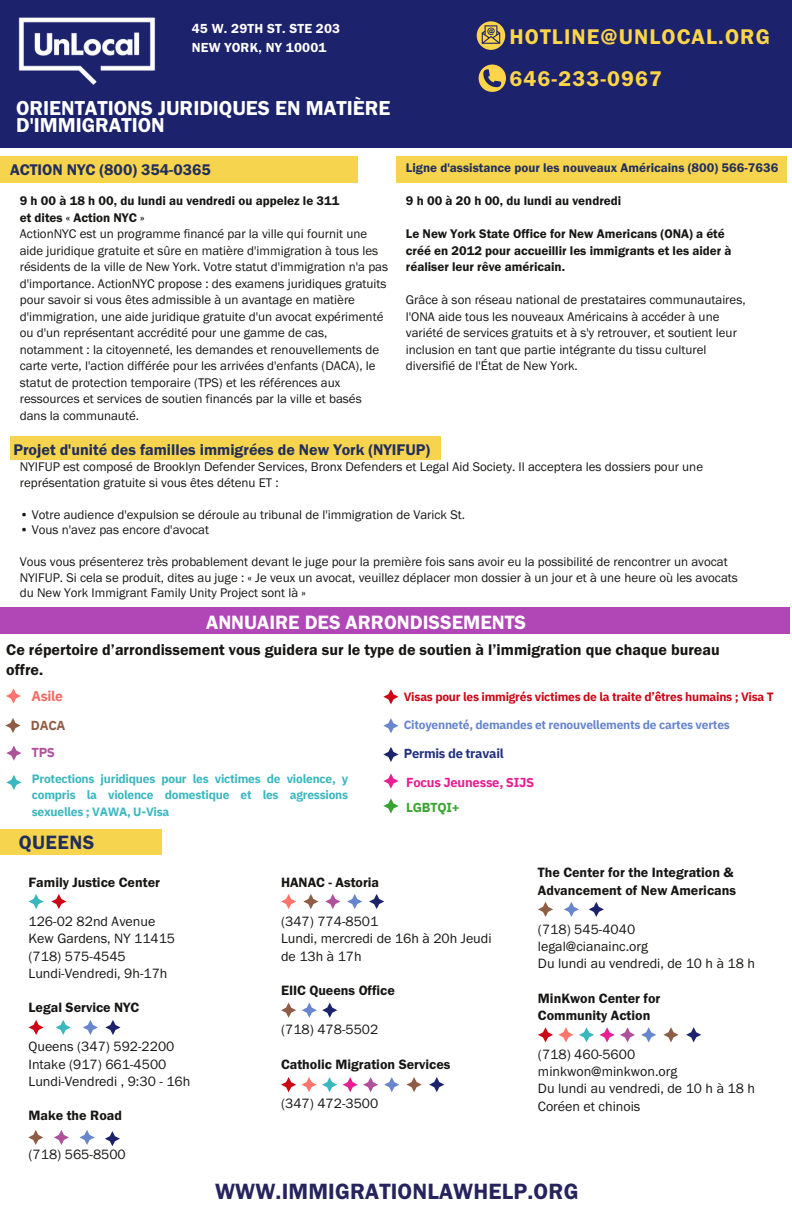
<style>
.page{position:relative;width:792px;height:1224px;background:#fff}
.page>*{position:absolute;margin:0;border:0;box-sizing:border-box;transform-origin:0 0}
.t1{font:600 22.9px "Franklin Gothic FS";letter-spacing:.01em;color:#26235e}
.t2{font:600 22px "Franklin Gothic FS";letter-spacing:.05em;color:#fdd548}
.t3{font:600 20.9px/16.5px "Franklin Gothic FS";color:#fff}
.t4{font:600 20px "Franklin Gothic FS";color:#fff}
.t5{font:600 20px "Franklin Gothic FS";letter-spacing:.025em;color:#222f5c}
.t6{font:600 16px/19.5px "Franklin Gothic FS";color:#171615}
.t7{font:600 16px "Franklin Gothic FS";color:#222f5c}
.t8{font:14px/17.2px "Franklin Gothic FS";color:#171615}
.t9{font:600 14px/17.2px "Franklin Gothic FS";color:#171615}
.t10{font:700 14px "IBM Plex Sans";letter-spacing:-.02em;color:#f16c65}
.t11{font:600 13.6px/18.8px "Franklin Gothic FS";letter-spacing:.015em;color:#fff}
.t12{font:13px/16.5px "Franklin Gothic FS";color:#171615}
.t13{font:600 13px/16.5px "Franklin Gothic FS";color:#171615}
.t14{font:600 13px "Franklin Gothic FS";color:#222f5c}
.t15{font:700 13px "IBM Plex Sans";letter-spacing:-.02em;color:#e61f93}
.t16{font:700 13px "IBM Plex Sans";letter-spacing:-.02em;color:#23307f}
.t17{font:700 13px "IBM Plex Sans";letter-spacing:-.02em;color:#38a430}
.t18{font:700 13px "IBM Plex Sans";color:#8f5d46}
.t19{font:700 13px "IBM Plex Sans";color:#b0529b}
.t20{font:700 12px/16.5px "IBM Plex Sans";letter-spacing:-.02em;color:#39b7be;text-align:justify}
.t21{font:700 12px "IBM Plex Sans";letter-spacing:-.02em;color:#cb0615}
.t22{font:700 12px "IBM Plex Sans";letter-spacing:-.02em;color:#6886ce}
</style>
<div class="page">
<div style="left:0;top:157px;width:358px;height:26px;background:#f7d44d"></div>
<div style="left:396px;top:157px;width:391px;height:26px;background:#f7d44d"></div>
<div style="left:10px;top:436px;width:430px;height:24px;background:#f7d44d"></div>
<div style="left:0;top:0;width:792px;height:148px;background:#1c226b"></div>
<svg style="left:479px;top:65px;width:27px;height:27px"></svg>
<svg style="left:477px;top:21px;width:28px;height:29px"></svg>
<img style="left:18px;top:17px;width:138px;height:68px">
<div style="left:0;top:830px;width:162px;height:25px;background:#f7d44d"></div>
<svg style="left:29px;top:894px;width:15px;height:15px"></svg>
<svg style="left:51px;top:894px;width:15px;height:15px"></svg>
<svg style="left:29px;top:1020px;width:15px;height:15px"></svg>
<svg style="left:56px;top:1020px;width:15px;height:15px"></svg>
<svg style="left:83px;top:1020px;width:15px;height:15px"></svg>
<svg style="left:105px;top:1020px;width:15px;height:15px"></svg>
<svg style="left:28px;top:1130px;width:15px;height:15px"></svg>
<svg style="left:54px;top:1130px;width:15px;height:15px"></svg>
<svg style="left:79px;top:1130px;width:15px;height:15px"></svg>
<svg style="left:105px;top:1131px;width:15px;height:15px"></svg>
<svg style="left:281px;top:894px;width:15px;height:15px"></svg>
<svg style="left:303px;top:894px;width:15px;height:15px"></svg>
<svg style="left:325px;top:894px;width:15px;height:15px"></svg>
<svg style="left:347px;top:894px;width:15px;height:15px"></svg>
<svg style="left:369px;top:894px;width:15px;height:15px"></svg>
<svg style="left:281px;top:1003px;width:15px;height:15px"></svg>
<svg style="left:302px;top:1003px;width:35px;height:15px"></svg>
<svg style="left:407px;top:1077px;width:15px;height:15px"></svg>
<svg style="left:322px;top:1077px;width:15px;height:15px"></svg>
<svg style="left:281px;top:1077px;width:35px;height:15px"></svg>
<svg style="left:384px;top:1077px;width:15px;height:15px"></svg>
<svg style="left:429px;top:1077px;width:15px;height:15px"></svg>
<svg style="left:343px;top:1077px;width:35px;height:15px"></svg>
<svg style="left:538px;top:902px;width:15px;height:15px"></svg>
<svg style="left:564px;top:902px;width:15px;height:15px"></svg>
<svg style="left:589px;top:902px;width:15px;height:15px"></svg>
<div style="left:0;top:607px;width:790px;height:26px;background:#b147b6"></div>
<svg style="left:6px;top:775px;width:15px;height:15px"></svg>
<svg style="left:383px;top:773px;width:15px;height:15px"></svg>
<svg style="left:383px;top:747px;width:15px;height:15px"></svg>
<svg style="left:383px;top:718px;width:15px;height:15px"></svg>
<svg style="left:383px;top:689px;width:15px;height:15px"></svg>
<svg style="left:6px;top:746px;width:15px;height:15px"></svg>
<svg style="left:5px;top:718px;width:15px;height:15px"></svg>
<svg style="left:6px;top:688px;width:15px;height:15px"></svg>
<svg style="left:383px;top:798px;width:15px;height:15px"></svg>
<svg style="left:663px;top:1027px;width:15px;height:15px"></svg>
<svg style="left:579px;top:1027px;width:15px;height:15px"></svg>
<svg style="left:538px;top:1027px;width:35px;height:15px"></svg>
<svg style="left:641px;top:1027px;width:15px;height:15px"></svg>
<svg style="left:686px;top:1027px;width:15px;height:15px"></svg>
<svg style="left:600px;top:1027px;width:35px;height:15px"></svg>
<p class="t11" style="left:192px;top:19px;width:150px">45 W. 29TH ST. STE 203<br>NEW YORK, NY 10001</p>
<p class="t3" style="left:16px;top:100px;width:376px">ORIENTATIONS JURIDIQUES EN MATIÈRE<br>D'IMMIGRATION</p>
<p class="t7" style="left:10px;top:161px;width:202px">ACTION NYC (800) 354-0365</p>
<h5 class="t13" style="left:20px;top:193px;width:321px">9 h 00 à 18 h 00, du lundi au vendredi ou appelez le 311</h5>
<h1 class="t13" style="left:20px;top:209px;width:126px">et dites « Action NYC »</h1>
<p class="t12" style="left:20px;top:226px;width:370px">ActionNYC est un programme financé par la ville qui fournit une aide juridique gratuite et sûre en matière d'immigration à tous les résidents de la ville de New York. Votre statut d'immigration n'a pas d'importance. ActionNYC propose : des examens juridiques gratuits pour savoir si vous êtes admissible à un avantage en matière d'immigration, une aide juridique gratuite d'un avocat expérimenté ou d'un représentant accrédité pour une gamme de cas, notamment : la citoyenneté, les demandes et renouvellements de carte verte, l'action différée pour les arrivées d'enfants (DACA), le statut de protection temporaire (TPS) et les références aux ressources et services de soutien financés par la ville et basés dans la communauté.</p>
<h6 class="t2" style="left:510px;top:25px;width:262px">HOTLINE@UNLOCAL.ORG</h6>
<p class="t2" style="left:510px;top:68px;width:154px">646-233-0967</p>
<h6 class="t14" style="left:406px;top:161px;width:374px">Ligne d'assistance pour les nouveaux Américains (800) 566-7636</h6>
<p class="t13" style="left:406px;top:193px;width:217px">9 h 00 à 20 h 00, du lundi au vendredi</p>
<h4 class="t13" style="left:406px;top:226px;width:327px">Le New York State Office for New Americans (ONA) a été créé en 2012 pour accueillir les immigrants et les aider à réaliser leur rêve américain.</h4>
<p class="t12" style="left:406px;top:292px;width:341px">Grâce à son réseau national de prestataires communautaires, l'ONA aide tous les nouveaux Américains à accéder à une variété de services gratuits et à s'y retrouver, et soutient leur inclusion en tant que partie intégrante du tissu culturel diversifié de l'État de New York.</p>
<p class="t7" style="left:13px;top:442px;width:418px">Projet d'unité des familles immigrées de New York (NYIFUP)</p>
<p class="t12" style="left:20px;top:459px;width:685px;line-height:15.8px">NYIFUP est composé de Brooklyn Defender Services, Bronx Defenders et Legal Aid Society. Il acceptera les dossiers pour une représentation gratuite si vous êtes détenu ET :</p>
<h1 class="t12" style="left:20px;top:506px;width:447px">• Votre audience d'expulsion se déroule au tribunal de l'immigration de Varick St.</h1>
<h1 class="t12" style="left:20px;top:522px;width:191px">• Vous n'avez pas encore d'avocat</h1>
<h3 class="t12" style="left:20px;top:554px;width:720px;line-height:15.8px">Vous vous présenterez très probablement devant le juge pour la première fois sans avoir eu la possibilité de rencontrer un avocat<br>NYIFUP. Si cela se produit, dites au juge : « Je veux un avocat, veuillez déplacer mon dossier à un jour et à une heure où les avocats du New York Immigrant Family Unity Project sont là »</h3>
<p class="t4" style="left:206px;top:612px;width:321px">ANNUAIRE DES ARRONDISSEMENTS</p>
<p class="t6" style="left:6px;top:640px;width:715px">Ce répertoire d’arrondissement vous guidera sur le type de soutien à l’immigration que chaque bureau offre.</p>
<p class="t10" style="left:31px;top:686px;width:33px">Asile</p>
<h6 class="t21" style="left:404px;top:689px;width:372px">Visas pour les immigrés victimes de la traite d’êtres humains ; Visa T</h6>
<p class="t18" style="left:31px;top:717px;width:36px">DACA</p>
<p class="t19" style="left:31px;top:744px;width:25px">TPS</p>
<p class="t20" style="left:32px;top:770px;width:318px">Protections juridiques pour les victimes de violence, y compris la violence domestique et les agressions sexuelles ; VAWA, U-Visa</p>
<h6 class="t5" style="left:19px;top:833px;width:77px">QUEENS</h6>
<p class="t22" style="left:404px;top:717px;width:328px">Citoyenneté, demandes et renouvellements de cartes vertes</p>
<p class="t16" style="left:404px;top:744px;width:102px">Permis de travail</p>
<p class="t15" style="left:406px;top:773px;width:130px">Focus Jeunesse, SIJS</p>
<p class="t17" style="left:406px;top:799px;width:55px">LGBTQI+</p>
<p class="t9" style="left:29px;top:874px;width:133px">Family Justice Center</p>
<p class="t8" style="left:29px;top:913px;width:128px">126-02 82nd Avenue</p>
<h2 class="t8" style="left:29px;top:930px;width:148px">Kew Gardens, NY 11415</h2>
<h4 class="t8" style="left:29px;top:947px;width:99px">(718) 575-4545</h4>
<p class="t8" style="left:29px;top:965px;width:140px">Lundi-Vendredi, 9h-17h</p>
<h6 class="t9" style="left:29px;top:999px;width:112px">Legal Service NYC</h6>
<p class="t8" style="left:29px;top:1038px;width:147px">Queens (347) 592-2200</p>
<p class="t8" style="left:29px;top:1055px;width:139px">Intake (917) 661-4500</p>
<p class="t8" style="left:29px;top:1073px;width:163px">Lundi-Vendredi , 9:30 - 16h</p>
<h5 class="t9" style="left:29px;top:1107px;width:95px">Make the Road</h5>
<p class="t8" style="left:29px;top:1146px;width:99px">(718) 565-8500</p>
<p class="t9" style="left:281px;top:874px;width:100px">HANAC - Astoria</p>
<p class="t8" style="left:281px;top:913px;width:99px">(347) 774-8501</p>
<h5 class="t8" style="left:281px;top:930px;width:212px">Lundi, mercredi de 16h à 20h Jeudi de 13h à 17h</h5>
<p class="t9" style="left:281px;top:982px;width:115px">EIIC Queens Office</p>
<h6 class="t8" style="left:281px;top:1021px;width:99px">(718) 478-5502</h6>
<p class="t9" style="left:281px;top:1055px;width:171px">Catholic Migration Services</p>
<p class="t8" style="left:281px;top:1094px;width:99px">(347) 472-3500</p>
<p class="t9" style="left:538px;top:864px;width:200px">The Center for the Integration &amp;<br>Advancement of New Americans</p>
<h6 class="t8" style="left:538px;top:920px;width:99px">(718) 545-4040</h6>
<p class="t8" style="left:538px;top:938px;width:112px">legal@cianainc.org</p>
<h5 class="t8" style="left:538px;top:955px;width:219px">Du lundi au vendredi, de 10 h à 18 h</h5>
<h6 class="t9" style="left:538px;top:989px;width:124px">MinKwon Center for<br>Community Action</h6>
<p class="t8" style="left:538px;top:1046px;width:99px">(718) 460-5600</p>
<p class="t8" style="left:538px;top:1063px;width:141px">minkwon@minkwon.org</p>
<p class="t8" style="left:538px;top:1080px;width:219px">Du lundi au vendredi, de 10 h à 18 h</p>
<p class="t8" style="left:538px;top:1097px;width:104px">Coréen et chinois</p>
<p class="t1" style="left:215px;top:1180px;width:365px">WWW.IMMIGRATIONLAWHELP.ORG</p>
</div>
